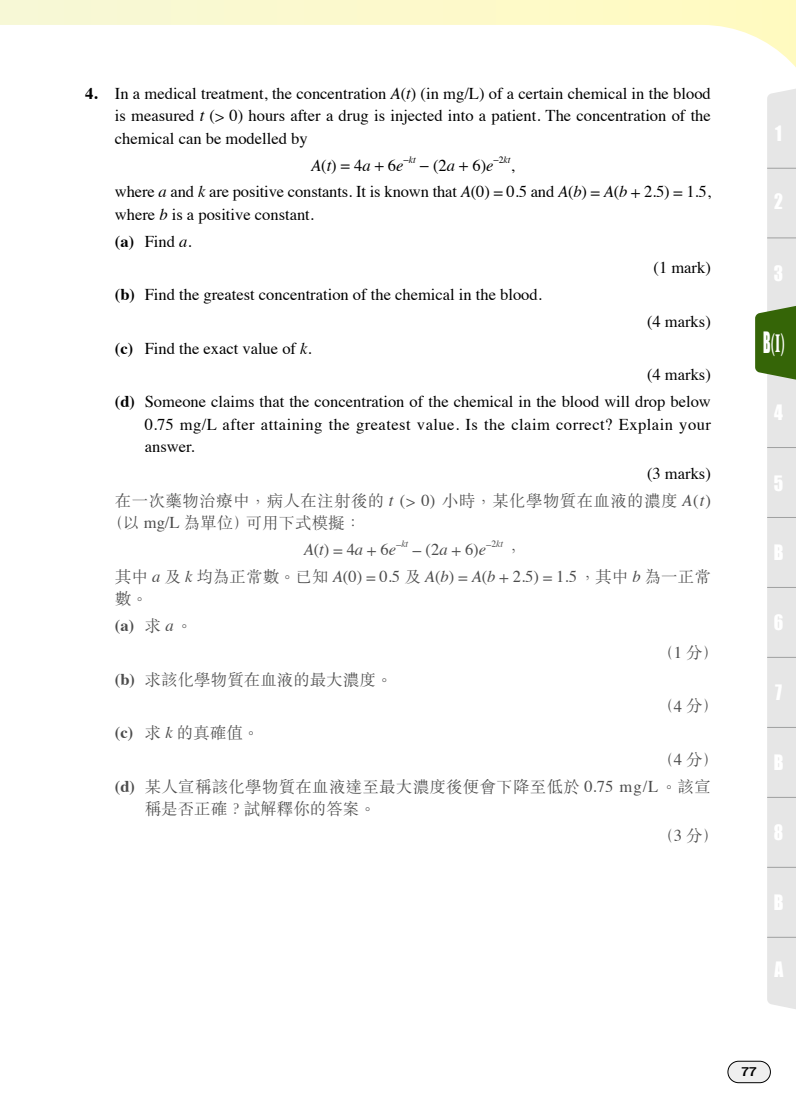
<style>
.page{position:relative;width:796px;height:1106px;background:#fff}
.page>*{position:absolute;margin:0;border:0;box-sizing:border-box;transform-origin:0 0}
.t1{font:900 27px "Minion Std";color:#fff;scale:.5 1}
.t2{font:19.5px "Impact";color:#fff;scale:.9 1}
.t3{font:16.5px/26.7px "Times";color:#000;text-align:justify}
.t4{font:300 16.5px/22.5px "M Sung HK";letter-spacing:.015em;color:#000}
.t5{font:16.5px/22.5px "Times";letter-spacing:.03em;color:#000}
.t6{font:700 16.5px "Times";color:#000}
.t7{font:12px "Charcoal";color:#000;scale:1.1 1}
.s1{font-weight:700}
.s2{font-style:italic}
.s3{font-family:"Times";font-weight:400;font-style:italic}
.s4{font-family:"Times";font-weight:400}
.s5{font-family:"M Sung HK";font-weight:300}
.s6{font-weight:400;font-style:italic}
.s7{font-family:"Times";font-weight:700}
.s8{font-family:"Impact";font-weight:400}
</style>
<div class="page">
<div style="left:0;top:0;width:795px;height:1106px;background:#fcf9cc"></div>
<div style="left:0;top:25px;width:795px;height:1081px;background:#fff"></div>
<svg style="left:754px;top:83px;width:41px;height:931px;background:#e1e4de"></svg>
<div style="left:727px;top:1061px;width:43px;height:21px;background:#efefef;border-radius:11px"></div>
<div style="left:727px;top:1060px;width:43px;height:23px;border:1px solid #000;border-radius:11px"></div>
<div style="left:101px;top:486px;width:625px;height:374px;background:#fff"></div>
<svg style="left:215px;top:113px;width:9px;height:9px"></svg>
<svg style="left:341px;top:165px;width:8px;height:4px"></svg>
<svg style="left:375px;top:162px;width:8px;height:9px"></svg>
<svg style="left:459px;top:162px;width:9px;height:9px"></svg>
<svg style="left:493px;top:192px;width:9px;height:4px"></svg>
<svg style="left:590px;top:192px;width:9px;height:4px"></svg>
<svg style="left:631px;top:189px;width:8px;height:9px"></svg>
<svg style="left:673px;top:192px;width:9px;height:4px"></svg>
<svg style="left:406px;top:498px;width:8px;height:8px"></svg>
<svg style="left:333px;top:549px;width:9px;height:4px"></svg>
<svg style="left:367px;top:547px;width:9px;height:9px"></svg>
<svg style="left:451px;top:547px;width:9px;height:9px"></svg>
<svg style="left:366px;top:576px;width:9px;height:4px"></svg>
<svg style="left:458px;top:576px;width:9px;height:4px"></svg>
<svg style="left:499px;top:574px;width:9px;height:9px"></svg>
<svg style="left:543px;top:576px;width:8px;height:4px"></svg>
<p class="t3" style="left:115px;top:81px;width:597px;line-height:22.5px;text-indent:-30px"><span class="s1">4.</span> In a medical treatment, the concentration <span class="s2">A</span>(<span class="s2">t</span>) (in mg/L) of a certain chemical in the blood is measured <span class="s2">t</span> ( 0) hours after a drug is injected into a patient. The concentration of the chemical can be modelled by</p>
<p class="t3" style="left:115px;top:150px;width:597px;text-align:center"><span class="s2">A</span>(<span class="s2">t</span>) 4<span class="s2">a</span> 6<span class="s2">e</span>−<sup>kt</sup> − (2<span class="s2">a</span> 6)<span class="s2">e</span>−<sup>2</sup><sup>kt</sup>,<br>where <span class="s2">a</span> and <span class="s2">k</span> are positive constants. It is known that <span class="s2">A</span>(0) 0.5 and <span class="s2">A</span>(<span class="s2">b</span>) <span class="s2">A</span>(<span class="s2">b</span> 2.5) 1.5,</p>
<p class="t3" style="left:115px;top:199px;width:200px">where <span class="s2">b</span> is a positive constant. <span class="s1">(a)</span> Find <span class="s2">a</span>.</p>
<p class="t3" style="left:653px;top:253px;width:59px">(1 mark)</p>
<p class="t3" style="left:115px;top:280px;width:428px"><span class="s1">(b)</span> Find the greatest concentration of the chemical in the blood.</p>
<p class="t3" style="left:646px;top:306px;width:65px">(4 marks)</p>
<p class="t3" style="left:115px;top:333px;width:198px"><span class="s1">(c)</span> Find the exact value of <span class="s2">k</span>.</p>
<p class="t3" style="left:115px;top:360px;width:597px;text-align:right">(4 marks)<br><span class="s1">(d)</span> Someone claims that the concentration of the chemical in the blood will drop below</p>
<p class="t5" style="left:145px;top:411px;width:567px">0.75 mg/L after attaining the greatest value. Is the claim correct? Explain your answer.</p>
<p class="t3" style="left:646px;top:458px;width:65px">(3 marks)</p>
<p class="t4" style="left:107px;top:488px;width:605px;text-indent:8px">在一次藥物治療中，病人在注射後的 <span class="s3">t</span> <span class="s4">( 0)</span> 小時，某化學物質在血液的濃度 <span class="s3">A</span><span class="s4">(</span><span class="s3">t</span><span class="s4">)</span>（以 <span class="s4">mg/L</span> 為單位）可用下式模擬：</p>
<p class="t3" style="left:303px;top:535px;width:220px"><span class="s2">A</span>(<span class="s2">t</span>) 4<span class="s2">a</span> 6<span class="s2">e</span>−<sup>kt</sup> − (2<span class="s2">a</span> 6)<span class="s2">e</span>−<sup>2</sup><sup>kt</sup> <span class="s5">，</span></p>
<p class="t4" style="left:115px;top:564px;width:597px">其中 <span class="s3">a</span> 及 <span class="s3">k</span> 均為正常數。已知 <span class="s3">A</span><span class="s4">(0) 0.5</span> 及 <span class="s3">A</span><span class="s4">(</span><span class="s3">b</span><span class="s4">)</span> <span class="s3">A</span><span class="s4">(</span><span class="s3">b</span> <span class="s4">2.5) 1.5</span>，其中 <span class="s3">b</span> 為一正常數。</p>
<p class="t6" style="left:115px;top:610px;width:79px">(a) <span class="s5">求</span><span class="s6">a</span><span class="s5">。</span></p>
<p class="t4" style="left:656px;top:640px;width:63px">（<span class="s4">1</span> 分）</p>
<p class="t4" style="left:115px;top:667px;width:279px"><span class="s7">(b)</span> 求該化學物質在血液的最大濃度。</p>
<p class="t4" style="left:656px;top:694px;width:63px">（<span class="s4">4</span> 分）</p>
<p class="t4" style="left:115px;top:720px;width:146px"><span class="s7">(c)</span> 求 <span class="s3">k</span> 的真確值。</p>
<p class="t4" style="left:115px;top:745px;width:605px;line-height:26.7px;text-indent:542px">（<span class="s4">4</span> 分）<span class="s7">(d)</span> 某人宣稱該化學物質在血液達至最大濃度後便會下降至低於 <span class="s4">0.75 mg/L</span>。該宣</p>
<p class="t4" style="left:145px;top:796px;width:232px">稱是否正確？試解釋你的答案。</p>
<p class="t4" style="left:656px;top:823px;width:63px">（<span class="s4">3</span> 分）</p>
<p class="t2" style="left:774px;top:118px;width:9px">1</p>
<p class="t2" style="left:773px;top:186px;width:11px">2</p>
<p class="t2" style="left:773px;top:258px;width:12px">3</p>
<h1 class="t1" style="left:762px;top:329px;width:46px"><span class="s8">B</span>(I)</h1>
<p class="t2" style="left:773px;top:328px;width:12px">B</p>
<p class="t2" style="left:773px;top:397px;width:11px">4</p>
<p class="t2" style="left:773px;top:468px;width:12px">5</p>
<p class="t2" style="left:773px;top:537px;width:12px">B</p>
<p class="t2" style="left:773px;top:607px;width:12px">6</p>
<p class="t2" style="left:774px;top:677px;width:9px">7</p>
<p class="t2" style="left:773px;top:747px;width:12px">B</p>
<p class="t2" style="left:773px;top:817px;width:12px">8</p>
<p class="t2" style="left:773px;top:887px;width:12px">B</p>
<p class="t2" style="left:774px;top:954px;width:11px">A</p>
<p class="t7" style="left:741px;top:1064px;width:15px">77</p>
</div>
